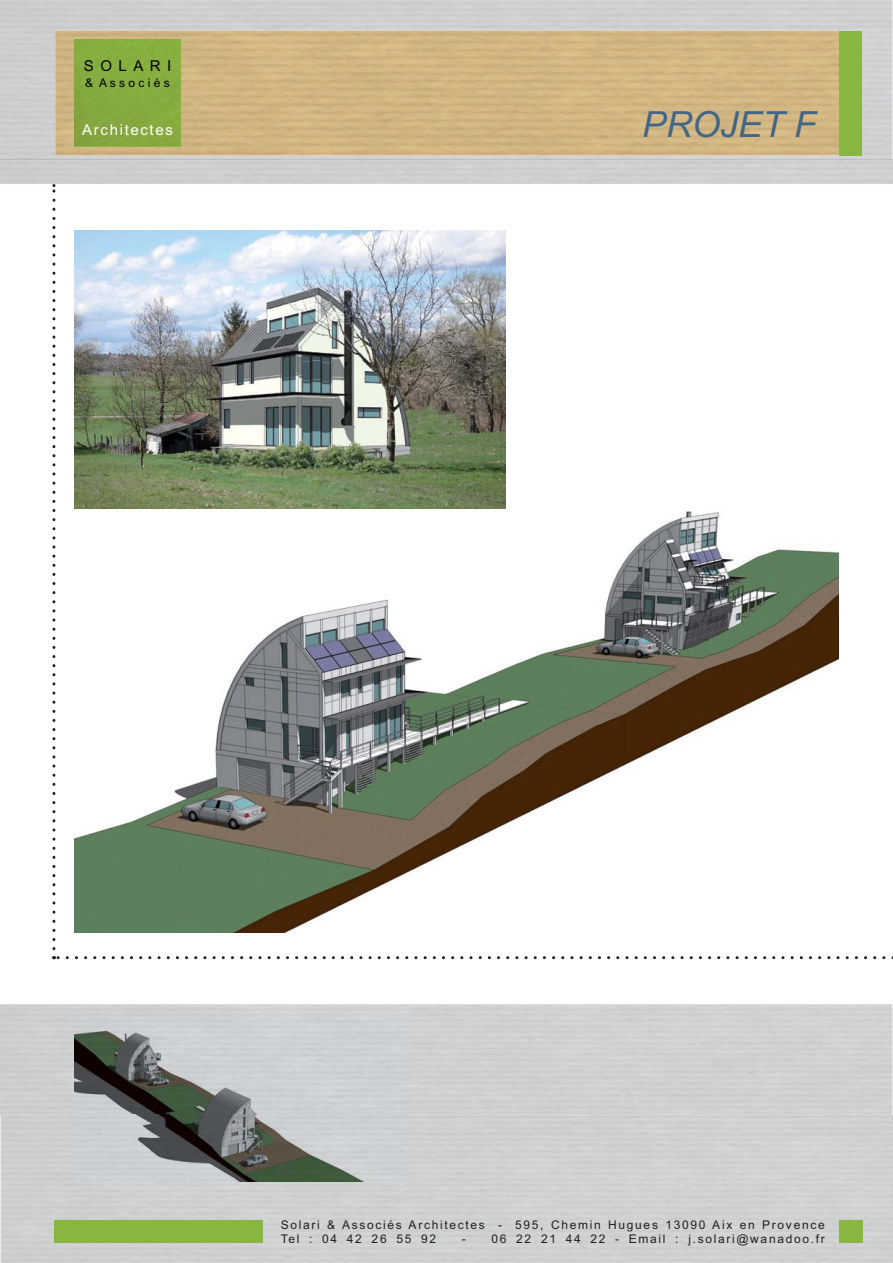
<style>
.page{position:relative;width:893px;height:1263px;background:#fff}
.page>*{position:absolute;margin:0;border:0;box-sizing:border-box;transform-origin:0 0}
.t1{font:italic 36px "Arial";color:#416686}
.t2{font:15px "Arial";letter-spacing:.11em;color:#fff}
.t3{font:15px "Arial";letter-spacing:.43em;color:#000}
.t4{font:12px/14.4px "Arial";letter-spacing:.14em;color:#231f20}
.t5{font:12px "Arial";color:#000}
</style>
<div class="page">
<div style="left:0;top:0;width:893px;height:184px;background:#cecfd1"></div>
<div style="left:0;top:1004px;width:893px;height:259px;background:#cfd1d2"></div>
<img style="left:55px;top:31px;width:784px;height:124px">
<div style="left:839px;top:31px;width:22px;height:124px;background:#89b640"></div>
<div style="left:839px;top:1220px;width:23px;height:23px;background:#89b640"></div>
<div style="left:54px;top:1220px;width:208px;height:23px;background:#89b640"></div>
<img style="left:0;top:160px;width:892px;height:1px">
<div style="left:74px;top:40px;width:106px;height:106px;background:#86ab3f"></div>
<img style="left:74px;top:406px;width:764px;height:526px">
<img style="left:74px;top:1019px;width:335px;height:163px">
<img style="left:74px;top:230px;width:431px;height:278px">
<p class="t3" style="left:84px;top:60px;width:89px">SOLARI</p>
<p class="t5" style="left:85px;top:79px;width:86px">&amp; A s s o c i é s</p>
<p class="t2" style="left:82px;top:125px;width:92px">Architectes</p>
<h1 class="t1" style="left:642px;top:103px;width:176px">PROJET F</h1>
<p class="t4" style="left:281px;top:1218px;width:545px">Solari &amp; Associés Architectes - 595, Chemin Hugues 13090 Aix en Provence<br>Tel : 04 42 26 55 92</p>
<p class="t4" style="left:462px;top:1233px;width:364px">- 06 22 21 44 22 - Email : j.solari@wanadoo.fr</p>
</div>
